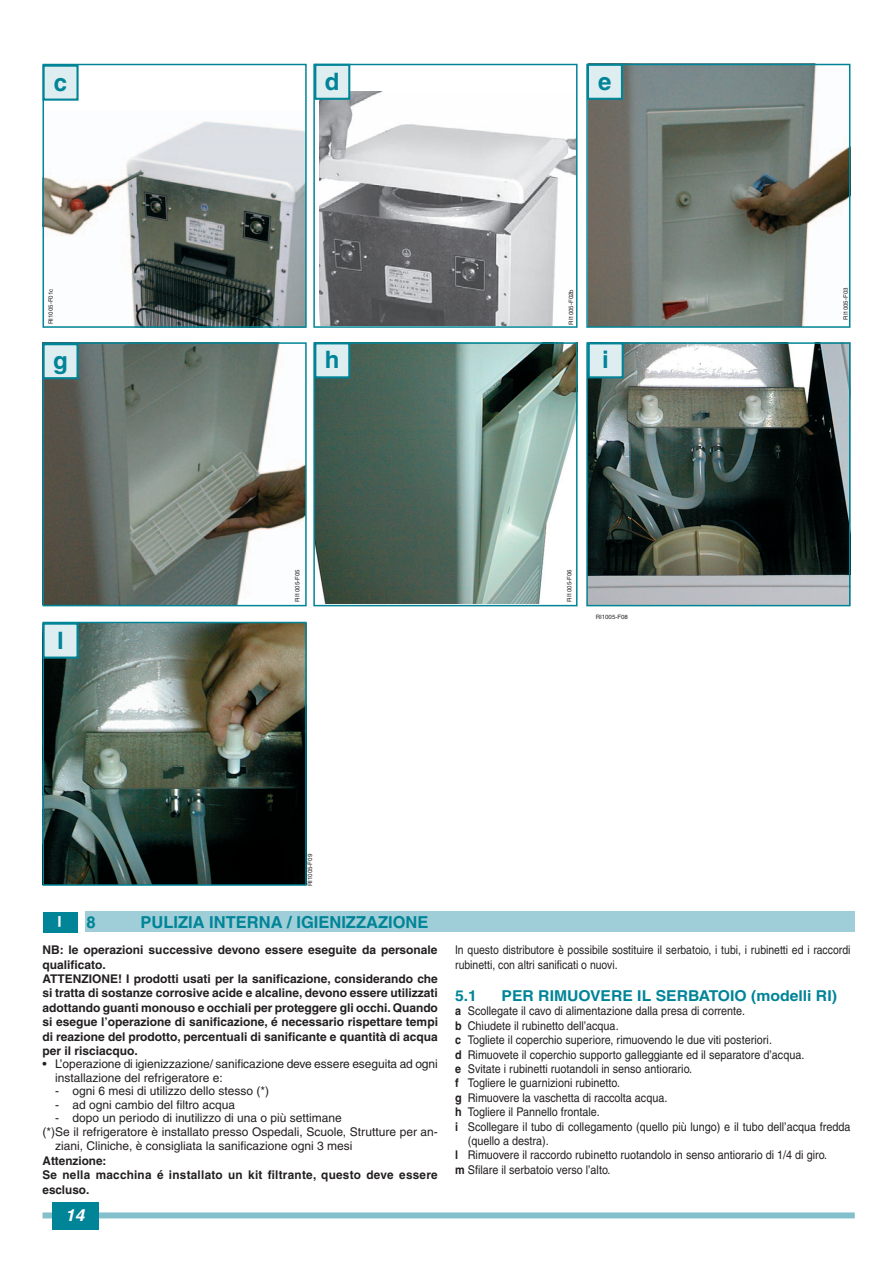
<style>
.page{position:relative;width:893px;height:1263px;background:#fff}
.page>*{position:absolute;margin:0;border:0;box-sizing:border-box;transform-origin:0 0}
.t1{font:700 24px "Helvetica";color:#008497}
.t2{font:700 16.5px "Helvetica";color:#008497}
.t3{font:italic 700 16.5px "Helvetica";color:#fff;scale:1.05 1}
.t4{font:700 15px "Helvetica";color:#008497;scale:1.05 1}
.t5{font:12px "Helvetica";color:#231f20;scale:.9 1}
.t6{font:700 12px/14.4px "Helvetica";color:#231f20}
.t7{font:12px/13.5px "Helvetica";color:#231f20}
.t8{font:12px/14.4px "Helvetica";color:#231f20;scale:.87 1}
.t9{font:700 12px/14.4px "Helvetica";letter-spacing:.02em;color:#231f20}
.t10{font:6px "Helvetica";color:#231f20}
.s1{font-weight:700}
</style>
<div class="page">
<div style="left:43px;top:1212px;width:812px;height:6px;background:#83c0cc"></div>
<div style="left:52px;top:1202px;width:47px;height:27px;background:#008497"></div>
<img style="left:46px;top:121px;width:258px;height:204px">
<img style="left:46px;top:625px;width:258px;height:258px">
<img style="left:589px;top:345px;width:258px;height:258px">
<img style="left:316px;top:345px;width:258px;height:258px">
<img style="left:46px;top:345px;width:258px;height:258px">
<img style="left:589px;top:67px;width:258px;height:258px">
<img style="left:320px;top:91px;width:254px;height:234px">
<div style="left:44px;top:66px;width:34px;height:34px;background:#ddedf0"></div>
<div style="left:43px;top:65px;width:36px;height:36px;border:2px solid #008497"></div>
<div style="left:315px;top:65px;width:34px;height:34px;background:#ddedf0"></div>
<div style="left:314px;top:64px;width:36px;height:36px;border:2px solid #008497"></div>
<div style="left:43px;top:64px;width:264px;height:264px;border:2px solid #008497"></div>
<div style="left:313px;top:64px;width:264px;height:264px;border:2px solid #008497"></div>
<div style="left:586px;top:64px;width:264px;height:264px;border:2px solid #008497"></div>
<div style="left:588px;top:65px;width:34px;height:34px;background:#ddedf0"></div>
<div style="left:587px;top:64px;width:36px;height:36px;border:2px solid #008497"></div>
<div style="left:44px;top:344px;width:34px;height:34px;background:#ddedf0"></div>
<div style="left:43px;top:343px;width:36px;height:36px;border:2px solid #008497"></div>
<div style="left:315px;top:343px;width:34px;height:34px;background:#ddedf0"></div>
<div style="left:314px;top:342px;width:36px;height:36px;border:2px solid #008497"></div>
<div style="left:43px;top:342px;width:264px;height:264px;border:2px solid #008497"></div>
<div style="left:313px;top:342px;width:264px;height:264px;border:2px solid #008497"></div>
<div style="left:586px;top:342px;width:264px;height:264px;border:2px solid #008497"></div>
<div style="left:589px;top:343px;width:34px;height:34px;background:#ddedf0"></div>
<div style="left:588px;top:342px;width:36px;height:36px;border:2px solid #008497"></div>
<div style="left:44px;top:624px;width:34px;height:34px;background:#ddedf0"></div>
<div style="left:43px;top:622px;width:36px;height:37px;border:2px solid #008497"></div>
<div style="left:43px;top:622px;width:264px;height:264px;border:2px solid #008497"></div>
<div style="left:85px;top:911px;width:769px;height:20px;background:#a0ced8"></div>
<div style="left:43px;top:913px;width:34px;height:20px;background:#008497"></div>
<h1 class="t1" style="left:54px;top:68px;width:15px">c</h1>
<h1 class="t1" style="left:325px;top:67px;width:16px">d</h1>
<h1 class="t1" style="left:598px;top:67px;width:15px">e</h1>
<p class="t10" style="left:47px;top:324px;width:37px;rotate:-90deg">RI1005-F01c</p>
<p class="t10" style="left:842px;top:320px;width:34px;rotate:-90deg">RI1005-F03</p>
<p class="t10" style="left:568px;top:325px;width:37px;rotate:-90deg">RI1005-F02b</p>
<h1 class="t1" style="left:53px;top:346px;width:16px">g</h1>
<h1 class="t1" style="left:325px;top:345px;width:16px">h</h1>
<h1 class="t1" style="left:602px;top:345px;width:8px">i</h1>
<h1 class="t1" style="left:57px;top:626px;width:8px">l</h1>
<p class="t10" style="left:294px;top:602px;width:34px;rotate:-90deg">RI1005-F05</p>
<p class="t10" style="left:566px;top:602px;width:34px;rotate:-90deg">RI1005-F06</p>
<p class="t10" style="left:596px;top:613px;width:34px">RI1005-F08</p>
<p class="t10" style="left:307px;top:886px;width:34px;rotate:-90deg">RI1005-F09</p>
<h2 class="t2" style="left:87px;top:912px;width:11px">8</h2>
<h2 class="t2" style="left:141px;top:912px;width:289px">PULIZIA INTERNA / IGIENIZZAZIONE</h2>
<p class="t6" style="left:43px;top:942px;width:397px">NB: le operazioni successive devono essere eseguite da personale qualificato.<br>ATTENZIONE! I prodotti usati per la sanificazione, considerando che si tratta di sostanze corrosive acide e alcaline, devono essere utilizzati adottando guanti monouso e occhiali per proteggere gli occhi. Quando si esegue l’operazione di sanificazione, é necessario rispettare tempi di reazione del prodotto, percentuali di sanificante e quantità di acqua per il risciacquo.</p>
<p class="t7" style="left:55px;top:1057px;width:384px;text-indent:-13px">• L’operazione di igienizzazione/ sanificazione deve essere eseguita ad ogni installazione del refrigeratore e:</p>
<p class="t7" style="left:55px;top:1084px;width:215px">- ogni 6 mesi di utilizzo dello stesso (*)</p>
<p class="t7" style="left:55px;top:1098px;width:181px">- ad ogni cambio del filtro acqua</p>
<p class="t7" style="left:55px;top:1111px;width:288px">- dopo un periodo di inutilizzo di una o più settimane</p>
<p class="t7" style="left:43px;top:1125px;width:397px">(*) Se il refrigeratore è installato presso Ospedali, Scuole, Strutture per an-</p>
<p class="t7" style="left:55px;top:1139px;width:299px">ziani, Cliniche, è consigliata la sanificazione ogni 3 mesi</p>
<p class="t9" style="left:43px;top:1153px;width:397px">Attenzione:<br>Se nella macchina é installato un kit filtrante, questo deve essere escluso.</p>
<h2 class="t3" style="left:65px;top:1205px;width:20px">14</h2>
<p class="t8" style="left:455px;top:943px;width:456px">In questo distributore è possibile sostituire il serbatoio, i tubi, i rubinetti ed i raccordi rubinetti, con altri sanificati o nuovi.</p>
<p class="t4" style="left:455px;top:986px;width:22px">5.1</p>
<p class="t4" style="left:502px;top:986px;width:321px">PER RIMUOVERE IL SERBATOIO (modelli RI)</p>
<p class="t5" style="left:455px;top:1004px;width:324px"><span class="s1">a</span> Scollegate il cavo di alimentazione dalla presa di corrente.</p>
<p class="t5" style="left:455px;top:1019px;width:183px"><span class="s1">b</span> Chiudete il rubinetto dell’acqua.</p>
<p class="t5" style="left:455px;top:1033px;width:354px"><span class="s1">c</span> Togliete il coperchio superiore, rimuovendo le due viti posteriori.</p>
<p class="t5" style="left:455px;top:1047px;width:390px"><span class="s1">d</span> Rimuovete il coperchio supporto galleggiante ed il separatore d’acqua.</p>
<p class="t5" style="left:455px;top:1062px;width:265px"><span class="s1">e</span> Svitate i rubinetti ruotandoli in senso antiorario.</p>
<p class="t5" style="left:455px;top:1076px;width:185px"><span class="s1">f</span> Togliere le guarnizioni rubinetto.</p>
<p class="t5" style="left:455px;top:1091px;width:237px"><span class="s1">g</span> Rimuovere la vaschetta di raccolta acqua.</p>
<p class="t5" style="left:455px;top:1105px;width:162px"><span class="s1">h</span> Togliere il Pannello frontale.</p>
<p class="t5" style="left:455px;top:1119px;width:441px"><span class="s1">i</span> Scollegare il tubo di collegamento (quello più lungo) e il tubo dell’acqua fredda</p>
<p class="t5" style="left:468px;top:1134px;width:91px">(quello a destra).</p>
<p class="t5" style="left:455px;top:1148px;width:415px"><span class="s1">l</span> Rimuovere il raccordo rubinetto ruotandolo in senso antiorario di 1/4 di giro.</p>
<p class="t5" style="left:455px;top:1163px;width:174px"><span class="s1">m</span> Sfilare il serbatoio verso l’alto.</p>
</div>
